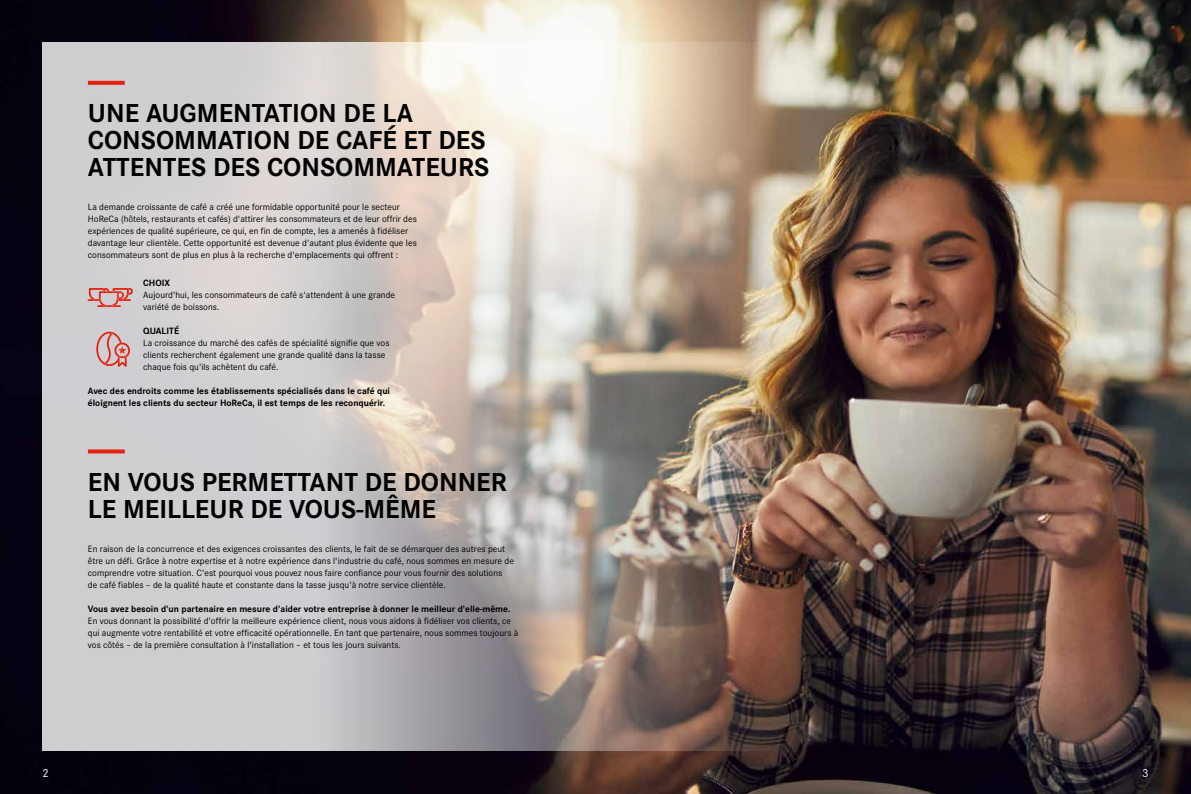
<style>
.page{position:relative;width:1191px;height:794px;background:#fff}
.page>*{position:absolute;margin:0;border:0;box-sizing:border-box;transform-origin:0 0}
.t1{font:700 27px/27px "Corporate S";color:#000}
.t2{font:12px "Corporate S";color:#fff}
.t3{font:9.5px/12px "Corporate S";color:#000}
.t4{font:700 9.5px/12px "Corporate S";color:#000}
</style>
<div class="page">
<img style="left:0;top:0;width:1191px;height:794px">
<img style="left:43px;top:43px;width:948px;height:708px">
<svg style="left:88px;top:81px;width:37px;height:4px"></svg>
<svg style="left:88px;top:449px;width:37px;height:4px"></svg>
<svg style="left:96px;top:332px;width:34px;height:35px"></svg>
<svg style="left:88px;top:288px;width:45px;height:19px"></svg>
<h1 class="t1" style="left:88px;top:97px;width:403px">UNE AUGMENTATION DE LA<br>CONSOMMATION DE CAFÉ ET DES<br>ATTENTES DES CONSOMMATEURS</h1>
<p class="t3" style="left:88px;top:200px;width:330px">La demande croissante de café a créé une formidable opportunité pour le secteur HoReCa (hôtels, restaurants et cafés) d'attirer les consommateurs et de leur offrir des expériences de qualité supérieure, ce qui, en fin de compte, les a amenés à fidéliser davantage leur clientèle. Cette opportunité est devenue d'autant plus évidente que les consommateurs sont de plus en plus à la recherche d'emplacements qui offrent :</p>
<p class="t4" style="left:143px;top:276px;width:28px">CHOIX</p>
<p class="t3" style="left:143px;top:288px;width:253px">Aujourd'hui, les consommateurs de café s'attendent à une grande variété de boissons.</p>
<p class="t4" style="left:143px;top:324px;width:37px">QUALITÉ</p>
<p class="t3" style="left:143px;top:336px;width:248px">La croissance du marché des cafés de spécialité signifie que vos clients recherchent également une grande qualité dans la tasse chaque fois qu'ils achètent du café.</p>
<p class="t4" style="left:88px;top:384px;width:304px">Avec des endroits comme les établissements spécialisés dans le café qui éloignent les clients du secteur HoReCa, il est temps de les reconquérir.</p>
<h1 class="t1" style="left:88px;top:466px;width:420px">EN VOUS PERMETTANT DE DONNER<br>LE MEILLEUR DE VOUS-MÊME</h1>
<p class="t3" style="left:88px;top:542px;width:427px">En raison de la concurrence et des exigences croissantes des clients, le fait de se démarquer des autres peut être un défi. Grâce à notre expertise et à notre expérience dans l'industrie du café, nous sommes en mesure de comprendre votre situation. C'est pourquoi vous pouvez nous faire confiance pour vous fournir des solutions de café fiables – de la qualité haute et constante dans la tasse jusqu'à notre service clientèle.</p>
<p class="t4" style="left:88px;top:602px;width:424px">Vous avez besoin d'un partenaire en mesure d'aider votre entreprise à donner le meilleur d'elle-même.</p>
<p class="t3" style="left:88px;top:614px;width:432px">En vous donnant la possibilité d'offrir la meilleure expérience client, nous vous aidons à fidéliser vos clients, ce qui augmente votre rentabilité et votre efficacité opérationnelle. En tant que partenaire, nous sommes toujours à vos côtés – de la première consultation à l'installation – et tous les jours suivants.</p>
<p class="t2" style="left:43px;top:764px;width:8px">2</p>
<p class="t2" style="left:1142px;top:764px;width:8px">3</p>
</div>
